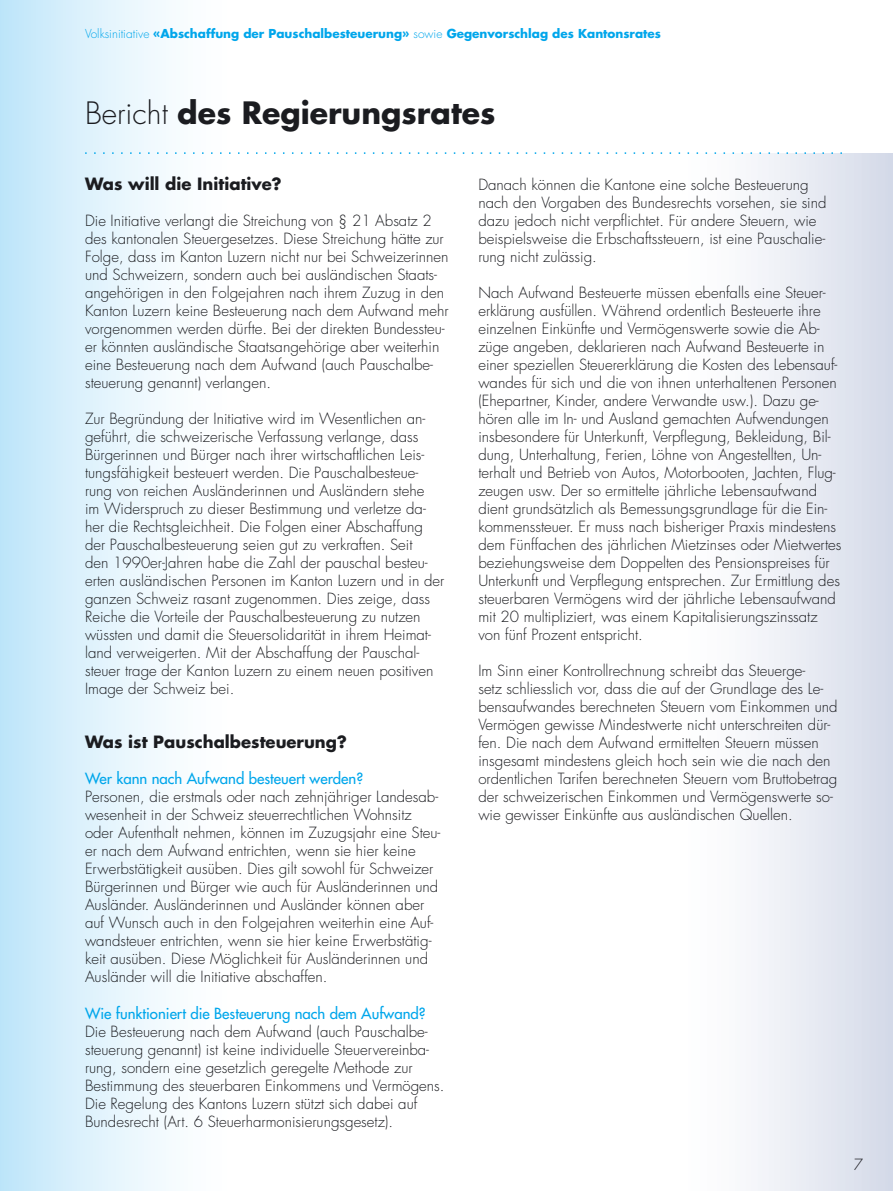
<style>
.page{position:relative;width:893px;height:1191px;background:#fff}
.page>*{position:absolute;margin:0;border:0;box-sizing:border-box;transform-origin:0 0}
.t1{font:700 30px "Futura";color:#1b1c20}
.t2{font:700 16.5px "Futura";color:#1b1c20}
.t3{font:300 15px/18px "Futura";color:#1b1c20}
.t4{font:15px "Futura";color:#00a6eb}
.t5{font:700 12px "Futura";color:#00a6eb}
.s1{font-weight:300}
</style>
<div class="page">
<div style="left:0;top:0;width:246px;height:1191px;background:linear-gradient(to right,#c3e7fa,#fff)"></div>
<div style="left:665px;top:153px;width:228px;height:1038px;background:linear-gradient(to right,#fff,#d6dce9)"></div>
<svg style="left:85px;top:152px;width:757px;height:2px"></svg>
<p class="t5" style="left:85px;top:25px;width:577px"><span class="s1">Volksinitiative</span> «Abschaffung der Pauschalbesteuerung» <span class="s1">sowie</span> Gegenvorschlag des Kantonsrates</p>
<h1 class="t1" style="left:85px;top:92px;width:412px"><span class="s1">Bericht</span> des Regierungsrates</h1>
<p class="t2" style="left:85px;top:172px;width:198px">Was will die Initiative?</p>
<p class="t3" style="left:85px;top:212px;width:365px">Die Initiative verlangt die Streichung von § 21 Absatz 2 des kantonalen Steuergesetzes. Diese Streichung hätte zur Folge, dass im Kanton Luzern nicht nur bei Schweizerinnen und Schweizern, sondern auch bei ausländischen Staats&shy;angehörigen in den Folgejahren nach ihrem Zuzug in den Kanton Luzern keine Besteuerung nach dem Aufwand mehr vorgenommen werden dürfte. Bei der direkten Bundessteu&shy;er könnten ausländische Staatsangehörige aber weiterhin eine Besteuerung nach dem Aufwand (auch Pauschalbe&shy;steuerung genannt) verlangen.</p>
<p class="t3" style="left:85px;top:410px;width:361px">Zur Begründung der Initiative wird im Wesentlichen an&shy;geführt, die schweizerische Verfassung verlange, dass Bürgerinnen und Bürger nach ihrer wirtschaftlichen Leis&shy;tungsfähigkeit besteuert werden. Die Pauschalbesteue&shy;rung von reichen Ausländerinnen und Ausländern stehe<br>im Widerspruch zu dieser Bestimmung und verletze da&shy;her die Rechtsgleichheit. Die Folgen einer Abschaffung der Pauschalbesteuerung seien gut zu verkraften. Seit<br>den 1990er-Jahren habe die Zahl der pauschal besteu&shy;erten ausländischen Personen im Kanton Luzern und in der ganzen Schweiz rasant zugenommen. Dies zeige, dass Reiche die Vorteile der Pauschalbesteuerung zu nutzen wüssten und damit die Steuersolidarität in ihrem Heimat&shy;land verweigerten. Mit der Abschaffung der Pauschal&shy;steuer trage der Kanton Luzern zu einem neuen positiven Image der Schweiz bei.</p>
<p class="t2" style="left:85px;top:730px;width:263px">Was ist Pauschalbesteuerung?</p>
<p class="t4" style="left:85px;top:769px;width:280px">Wer kann nach Aufwand besteuert werden?</p>
<p class="t3" style="left:85px;top:788px;width:357px">Personen, die erstmals oder nach zehnjähriger Landesab&shy;wesenheit in der Schweiz steuerrechtlichen Wohnsitz oder Aufenthalt nehmen, können im Zuzugsjahr eine Steu&shy;er nach dem Aufwand entrichten, wenn sie hier keine Erwerbstätigkeit ausüben. Dies gilt sowohl für Schweizer Bürgerinnen und Bürger wie auch für Ausländerinnen und Ausländer. Ausländerinnen und Ausländer können aber auf Wunsch auch in den Folgejahren weiterhin eine Auf&shy;wandsteuer entrichten, wenn sie hier keine Erwerbstätig&shy;keit ausüben. Diese Möglichkeit für Ausländerinnen und Ausländer will die Initiative abschaffen.</p>
<p class="t4" style="left:85px;top:1003px;width:342px">Wie funktioniert die Besteuerung nach dem Aufwand?</p>
<p class="t3" style="left:85px;top:1022px;width:361px">Die Besteuerung nach dem Aufwand (auch Pauschalbe&shy;steuerung genannt) ist keine individuelle Steuervereinba&shy;rung, sondern eine gesetzlich geregelte Methode zur Bestimmung des steuerbaren Einkommens und Vermögens.<br>Die Regelung des Kantons Luzern stützt sich dabei auf Bundesrecht (Art. 6 Steuerharmonisierungsgesetz).</p>
<p class="t3" style="left:478px;top:176px;width:350px">Danach können die Kantone eine solche Besteuerung nach den Vorgaben des Bundesrechts vorsehen, sie sind dazu jedoch nicht verpflichtet. Für andere Steuern, wie beispielsweise die Erbschaftssteuern, ist eine Pauschalie&shy;rung nicht zulässig.</p>
<p class="t3" style="left:478px;top:284px;width:365px">Nach Aufwand Besteuerte müssen ebenfalls eine Steuer&shy;erklärung ausfüllen. Während ordentlich Besteuerte ihre einzelnen Einkünfte und Vermögenswerte sowie die Ab&shy;züge angeben, deklarieren nach Aufwand Besteuerte in einer speziellen Steuererklärung die Kosten des Lebensauf&shy;wandes für sich und die von ihnen unterhaltenen Personen (Ehepartner, Kinder, andere Verwandte usw.). Dazu ge&shy;hören alle im In- und Ausland gemachten Aufwendungen insbesondere für Unterkunft, Verpflegung, Bekleidung, Bil&shy;dung, Unterhaltung, Ferien, Löhne von Angestellten, Un&shy;terhalt und Betrieb von Autos, Motorbooten, Jachten, Flug&shy;zeugen usw. Der so ermittelte jährliche Lebensaufwand dient grundsätzlich als Bemessungsgrundlage für die Ein&shy;kommenssteuer. Er muss nach bisheriger Praxis mindestens dem Fünffachen des jährlichen Mietzinses oder Mietwertes beziehungsweise dem Doppelten des Pensionspreises für Unterkunft und Verpflegung entsprechen. Zur Ermittlung des steuerbaren Vermögens wird der jährliche Lebensaufwand mit 20 multipliziert, was einem Kapitalisierungszinssatz von fünf Prozent entspricht.</p>
<p class="t3" style="left:478px;top:662px;width:361px">Im Sinn einer Kontrollrechnung schreibt das Steuerge-<br>setz schliesslich vor, dass die auf der Grundlage des Le&shy;bensaufwandes berechneten Steuern vom Einkommen und Vermögen gewisse Mindestwerte nicht unterschreiten dür&shy;fen. Die nach dem Aufwand ermittelten Steuern müssen insgesamt mindestens gleich hoch sein wie die nach den ordentlichen Tarifen berechneten Steuern vom Bruttobetrag der schweizerischen Einkommen und Vermögenswerte so&shy;wie gewisser Einkünfte aus ausländischen Quellen.</p>
<p class="t3" style="left:854px;top:1155px;width:11px">7</p>
</div>
